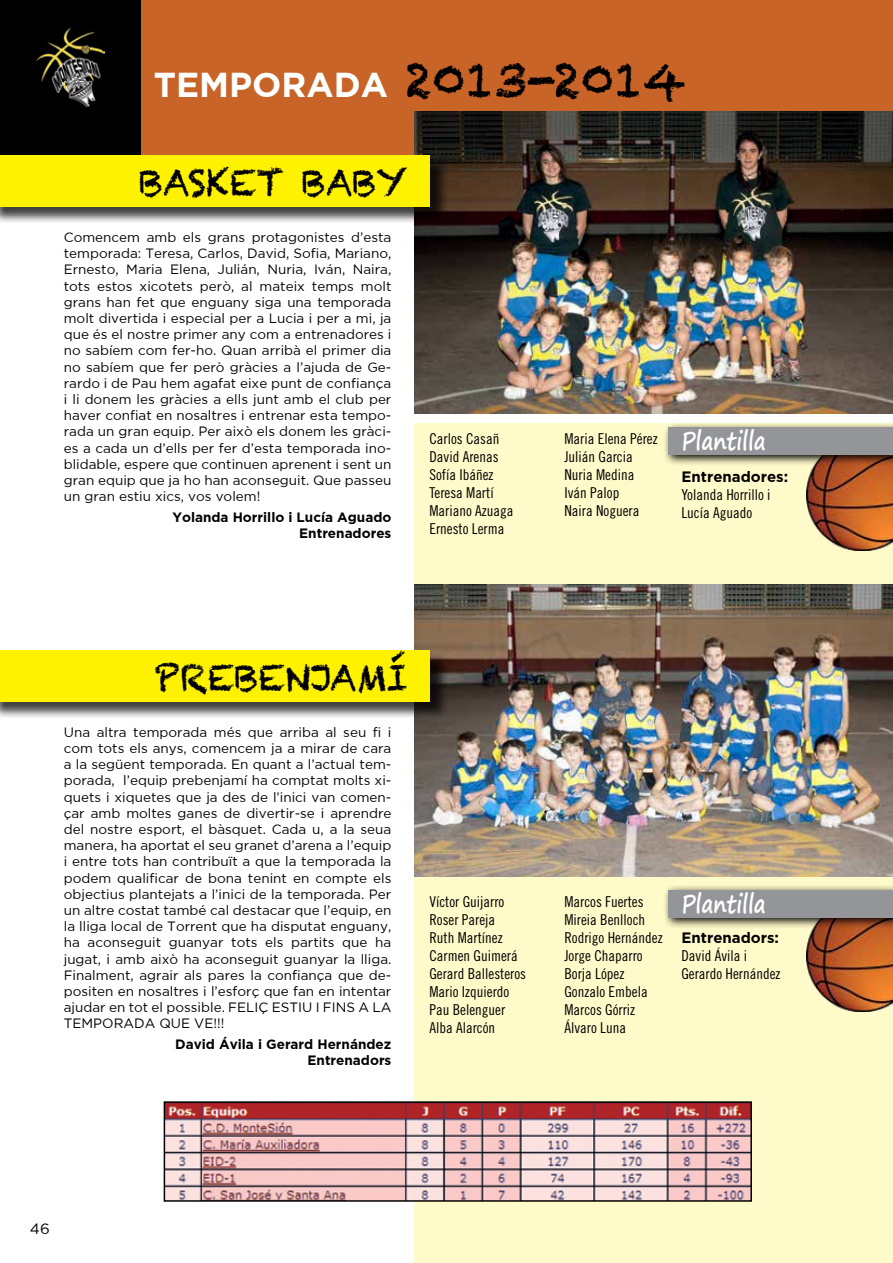
<style>
.page{position:relative;width:893px;height:1263px;background:#fff}
.page>*{position:absolute;margin:0;border:0;box-sizing:border-box;transform-origin:0 0}
.t1{font:48px "Chalkduster";color:#000}
.t2{font:36px "Chalkduster";color:#000}
.t3{font:700 34.5px "Gotham";color:#fff}
.t4{font:700 25.5px "Segoe Print";color:#fff;scale:.8 1}
.t5{font:15px/18px "Trade Gothic Cond Eighteen";color:#000}
.t6{font:700 15px "Gotham";color:#000}
.t7{font:15px "Gotham";color:#000}
.t8{font:13.5px/16.2px "Gotham";color:#000;text-align:justify}
.t9{font:700 13.5px/16.2px "Gotham";color:#000;text-align:right}
</style>
<div class="page">
<div style="left:0;top:0;width:893px;height:156px;background:#c96428"></div>
<div style="left:414px;top:423px;width:479px;height:180px;background:#fffac9"></div>
<div style="left:414px;top:809px;width:479px;height:454px;background:#fffac9"></div>
<img style="left:414px;top:112px;width:479px;height:302px">
<img style="left:414px;top:584px;width:479px;height:292px">
<img style="left:806px;top:466px;width:87px;height:84px">
<img style="left:806px;top:928px;width:87px;height:83px">
<div style="left:0;top:0;width:140px;height:156px;background:#000"></div>
<img style="left:36px;top:27px;width:69px;height:79px">
<div style="left:0;top:157px;width:449px;height:67px;background:#000;opacity:.75"></div>
<div style="left:0;top:156px;width:429px;height:51px;background:#fff200"></div>
<div style="left:0;top:652px;width:449px;height:67px;background:#000;opacity:.75"></div>
<div style="left:0;top:651px;width:429px;height:51px;background:#fff200"></div>
<svg style="left:665px;top:424px;width:228px;height:42px;background:#ab9977"></svg>
<div style="left:669px;top:427px;width:224px;height:28px;background:#939598"></div>
<svg style="left:665px;top:886px;width:228px;height:42px;background:#ab9b7b"></svg>
<div style="left:669px;top:890px;width:224px;height:27px;background:#939598"></div>
<img style="left:167px;top:1104px;width:582px;height:95px">
<div style="left:164px;top:1101px;width:588px;height:101px;border:2px solid #000"></div>
<h3 class="t3" style="left:154px;top:64px;width:27px">temporada</h3>
<h1 class="t1" style="left:405px;top:52px;width:283px">2013-2014</h1>
<h2 class="t2" style="left:139px;top:162px;width:23px">BAS</h2>
<h2 class="t2" style="left:206px;top:162px;width:51px">KET</h2>
<h2 class="t2" style="left:302px;top:162px;width:26px">BAB</h2>
<h2 class="t2" style="left:377px;top:162px;width:33px">Y</h2>
<p class="t8" style="left:64px;top:229px;width:329px">Comencem amb els grans protagonistes d’esta temporada: Teresa, Carlos, David, Sofia, Mariano, Ernesto, Maria Elena, Julián, Nuria, Iván, Naira, tots estos xicotets però, al mateix temps molt grans han fet que enguany siga una temporada molt divertida i especial per a Lucia i per a mi, ja que és el nostre primer any com a entrenadores i no sabíem com fer-ho. Quan arribà el primer dia no sabíem que fer però gràcies a l’ajuda de Ge&shy;rardo i de Pau hem agafat eixe punt de confiança i li donem les gràcies a ells junt amb el club per haver confiat en nosaltres i entrenar esta tempo&shy;rada un gran equip. Per això els donem les gràci&shy;es a cada un d’ells per fer d’esta temporada ino&shy;blidable, espere que continuen aprenent i sent un gran equip que ja ho han aconseguit. Que passeu un gran estiu xics, vos volem!</p>
<p class="t9" style="left:172px;top:508px;width:220px">Yolanda Horrillo i Lucía Aguado<br>Entrenadores</p>
<p class="t5" style="left:429px;top:430px;width:86px">Carlos Casañ<br>David Arenas<br>Sofía Ibáñez<br>Teresa Martí<br>Mariano Azuaga<br>Ernesto Lerma</p>
<p class="t5" style="left:564px;top:430px;width:95px">Maria Elena Pérez<br>Julián Garcia<br>Nuria Medina<br>Iván Palop<br>Naira Noguera</p>
<h3 class="t4" style="left:681px;top:418px;width:107px">Plantilla</h3>
<p class="t6" style="left:681px;top:468px;width:108px">Entrenadores:</p>
<p class="t5" style="left:681px;top:485px;width:91px">Yolanda Horrillo i<br>Lucía Aguado</p>
<h2 class="t2" style="left:154px;top:656px;width:27px">PREBENJAMÍ</h2>
<p class="t8" style="left:64px;top:724px;width:329px">Una altra temporada més que arriba al seu fi i com tots els anys, comencem ja a mirar de cara a la següent temporada. En quant a l’actual tem&shy;porada, l’equip prebenjamí ha comptat molts xi&shy;quets i xiquetes que ja des de l’inici van comen&shy;çar amb moltes ganes de divertir-se i aprendre del nostre esport, el bàsquet. Cada u, a la seua manera, ha aportat el seu granet d’arena a l’equip i entre tots han contribuït a que la temporada la podem qualificar de bona tenint en compte els objectius plantejats a l’inici de la temporada. Per un altre costat també cal destacar que l’equip, en la lliga local de Torrent que ha disputat enguany, ha aconseguit guanyar tots els partits que ha jugat, i amb això ha aconseguit guanyar la lliga.<br>Finalment, agrair als pares la confiança que de&shy;positen en nosaltres i l’esforç que fan en intentar ajudar en tot el possible. FELIÇ ESTIU I FINS A LA TEMPORADA QUE VE!!!</p>
<p class="t9" style="left:175px;top:1035px;width:218px">David Ávila i Gerard Hernández<br>Entrenadors</p>
<p class="t5" style="left:429px;top:892px;width:98px">Víctor Guijarro<br>Roser Pareja<br>Ruth Martínez<br>Carmen Guimerá<br>Gerard Ballesteros<br>Mario Izquierdo<br>Pau Belenguer<br>Alba Alarcón</p>
<p class="t5" style="left:564px;top:892px;width:100px">Marcos Fuertes<br>Mireia Benlloch<br>Rodrigo Hernández<br>Jorge Chaparro<br>Borja López<br>Gonzalo Embela<br>Marcos Górriz<br>Álvaro Luna</p>
<h3 class="t4" style="left:681px;top:880px;width:107px">Plantilla</h3>
<p class="t6" style="left:681px;top:929px;width:99px">Entrenadors:</p>
<p class="t5" style="left:681px;top:947px;width:101px">David Ávila i<br>Gerardo Hernández</p>
<p class="t7" style="left:30px;top:1220px;width:21px">46</p>
</div>
